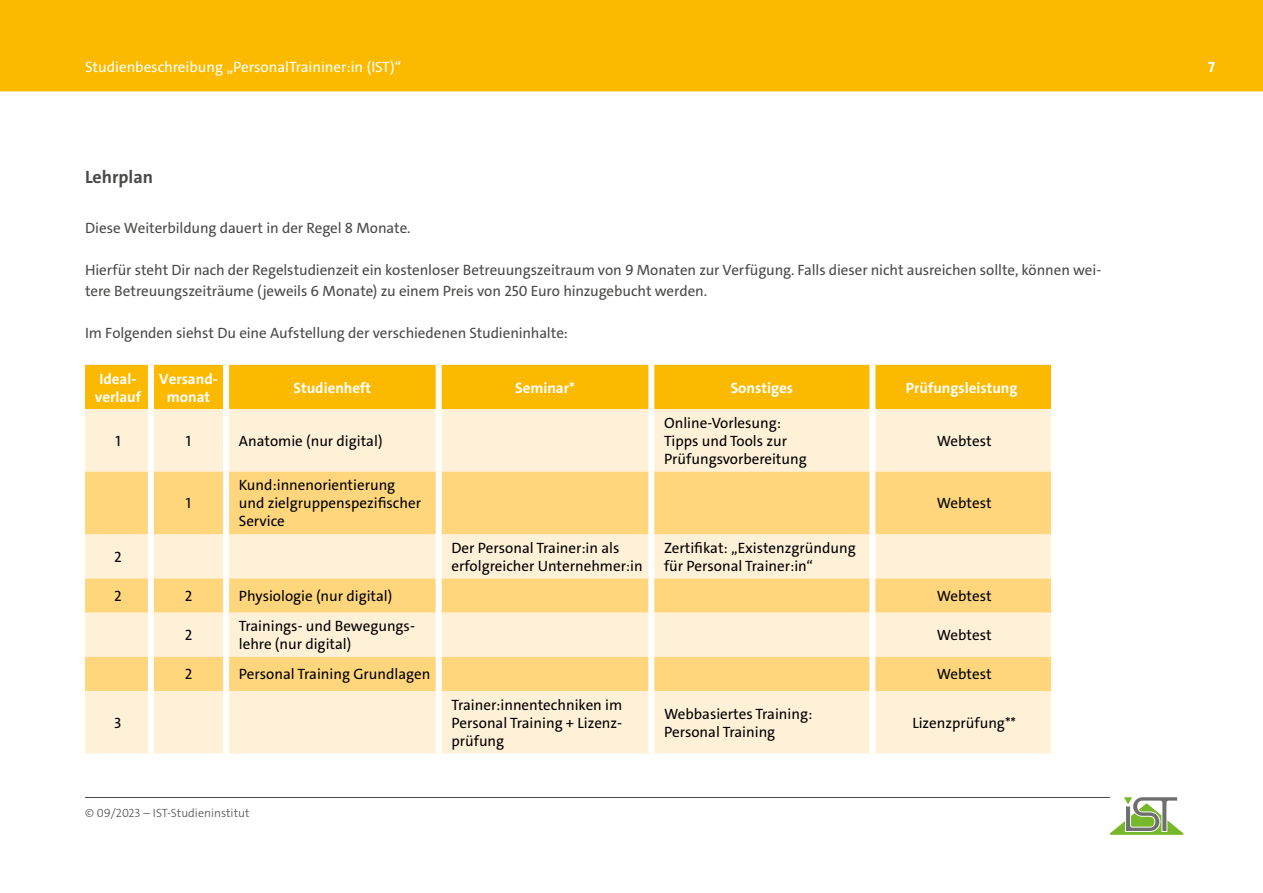
<style>
.page{position:relative;width:1263px;height:893px;background:#fff}
.page>*{position:absolute;margin:0;border:0;box-sizing:border-box;transform-origin:0 0}
.t1{font:700 18px "The Sans C4 s";color:#4a4a49}
.t2{font:15px/18px "The Sans C4 s";color:#000}
.t3{font:15px/21px "The Sans C4 s";letter-spacing:-.005em;color:#4a4a49}
.t4{font:700 15px/18px "The Sans C4 s";color:#fff;text-align:center}
.t5{font:15px "The Sans C4 s";color:#fff}
.t6{font:300 12px "The Sans C4 s";color:#4a4a49}
</style>
<div class="page">
<div style="left:0;top:0;width:1263px;height:91px;background:#fbba00"></div>
<hr style="left:85px;top:797px;width:1025px;height:1px;background:#4a4a49">
<svg style="left:1110px;top:797px;width:73px;height:38px"></svg>
<div style="left:85px;top:365px;width:966px;height:44px;background:#fbba00"></div>
<div style="left:85px;top:409px;width:966px;height:344px;background:#fff1d7"></div>
<svg style="left:85px;top:472px;width:966px;height:219px;background:#ffe0a0"></svg>
<div style="left:436px;top:365px;width:6px;height:44px;background:#fff"></div>
<div style="left:648px;top:365px;width:6px;height:44px;background:#fff"></div>
<div style="left:869px;top:365px;width:6px;height:44px;background:#fff"></div>
<div style="left:436px;top:409px;width:6px;height:63px;background:#fff"></div>
<div style="left:648px;top:409px;width:6px;height:63px;background:#fff"></div>
<div style="left:869px;top:409px;width:6px;height:63px;background:#fff"></div>
<div style="left:436px;top:472px;width:6px;height:62px;background:#fff"></div>
<div style="left:648px;top:472px;width:6px;height:62px;background:#fff"></div>
<div style="left:869px;top:472px;width:6px;height:62px;background:#fff"></div>
<div style="left:436px;top:534px;width:6px;height:44px;background:#fff"></div>
<div style="left:648px;top:534px;width:6px;height:44px;background:#fff"></div>
<div style="left:869px;top:534px;width:6px;height:44px;background:#fff"></div>
<div style="left:436px;top:578px;width:6px;height:34px;background:#fff"></div>
<div style="left:648px;top:578px;width:6px;height:34px;background:#fff"></div>
<div style="left:869px;top:578px;width:6px;height:34px;background:#fff"></div>
<div style="left:436px;top:612px;width:6px;height:45px;background:#fff"></div>
<div style="left:648px;top:612px;width:6px;height:45px;background:#fff"></div>
<div style="left:869px;top:612px;width:6px;height:45px;background:#fff"></div>
<div style="left:436px;top:657px;width:6px;height:34px;background:#fff"></div>
<div style="left:648px;top:657px;width:6px;height:34px;background:#fff"></div>
<div style="left:869px;top:657px;width:6px;height:34px;background:#fff"></div>
<div style="left:436px;top:691px;width:6px;height:62px;background:#fff"></div>
<div style="left:648px;top:691px;width:6px;height:62px;background:#fff"></div>
<div style="left:869px;top:691px;width:6px;height:62px;background:#fff"></div>
<div style="left:148px;top:409px;width:6px;height:63px;background:#fff"></div>
<div style="left:223px;top:409px;width:6px;height:63px;background:#fff"></div>
<div style="left:148px;top:472px;width:6px;height:62px;background:#fff"></div>
<div style="left:223px;top:472px;width:6px;height:62px;background:#fff"></div>
<div style="left:148px;top:534px;width:6px;height:44px;background:#fff"></div>
<div style="left:223px;top:534px;width:6px;height:44px;background:#fff"></div>
<div style="left:148px;top:578px;width:6px;height:34px;background:#fff"></div>
<div style="left:223px;top:578px;width:6px;height:34px;background:#fff"></div>
<div style="left:148px;top:612px;width:6px;height:45px;background:#fff"></div>
<div style="left:223px;top:612px;width:6px;height:45px;background:#fff"></div>
<div style="left:148px;top:691px;width:6px;height:62px;background:#fff"></div>
<div style="left:223px;top:691px;width:6px;height:62px;background:#fff"></div>
<div style="left:148px;top:365px;width:6px;height:44px;background:#fff"></div>
<div style="left:223px;top:365px;width:6px;height:44px;background:#fff"></div>
<div style="left:148px;top:657px;width:6px;height:34px;background:#fff"></div>
<div style="left:223px;top:657px;width:6px;height:34px;background:#fff"></div>
<p class="t5" style="left:85px;top:57px;width:318px">Studienbeschreibung „PersonalTraininer:in (IST)“</p>
<p class="t4" style="left:1208px;top:58px;width:8px">7</p>
<p class="t1" style="left:85px;top:166px;width:70px">Lehrplan</p>
<p class="t3" style="left:85px;top:217px;width:327px">Diese Weiterbildung dauert in der Regel 8 Monate.</p>
<p class="t3" style="left:85px;top:259px;width:1018px">Hierfür steht Dir nach der Regelstudienzeit ein kostenloser Betreuungszeitraum von 9 Monaten zur Verfügung. Falls dieser nicht ausreichen sollte, können wei&shy;tere Betreuungszeiträume (jeweils 6 Monate) zu einem Preis von 250 Euro hinzugebucht werden.</p>
<p class="t3" style="left:85px;top:322px;width:484px">Im Folgenden siehst Du eine Aufstellung der verschiedenen Studieninhalte:</p>
<p class="t4" style="left:95px;top:370px;width:48px">Ideal&shy;verlauf</p>
<p class="t4" style="left:159px;top:370px;width:60px">Versand&shy;monat</p>
<p class="t4" style="left:294px;top:379px;width:79px">Studienheft</p>
<p class="t4" style="left:515px;top:379px;width:61px">Seminar*</p>
<p class="t4" style="left:731px;top:379px;width:64px">Sonstiges</p>
<p class="t4" style="left:906px;top:379px;width:113px">Prüfungsleistung</p>
<p class="t2" style="left:115px;top:432px;width:7px">1</p>
<p class="t2" style="left:186px;top:432px;width:7px">1</p>
<p class="t2" style="left:239px;top:432px;width:145px">Anatomie (nur digital)</p>
<p class="t2" style="left:664px;top:414px;width:144px">Online-Vorlesung:<br>Tipps und Tools zur<br>Prüfungsvorbereitung</p>
<p class="t2" style="left:937px;top:432px;width:56px">Webtest</p>
<p class="t2" style="left:186px;top:494px;width:7px">1</p>
<p class="t2" style="left:239px;top:476px;width:184px">Kund:innenorientierung und zielgruppenspezifischer<br>Service</p>
<p class="t2" style="left:937px;top:494px;width:56px">Webtest</p>
<p class="t2" style="left:114px;top:548px;width:9px">2</p>
<p class="t2" style="left:451px;top:539px;width:193px">Der Personal Trainer:in als erfolgreicher Unternehmer:in</p>
<p class="t2" style="left:664px;top:539px;width:193px">Zertifikat: „Existenzgründung für Personal Trainer:in“</p>
<p class="t2" style="left:114px;top:587px;width:9px">2</p>
<p class="t2" style="left:185px;top:587px;width:9px">2</p>
<p class="t2" style="left:239px;top:587px;width:155px">Physiologie (nur digital)</p>
<p class="t2" style="left:937px;top:587px;width:56px">Webtest</p>
<p class="t2" style="left:185px;top:626px;width:9px">2</p>
<p class="t2" style="left:239px;top:617px;width:178px">Trainings- und Bewegungs&shy;lehre (nur digital)</p>
<p class="t2" style="left:937px;top:626px;width:56px">Webtest</p>
<p class="t2" style="left:185px;top:665px;width:9px">2</p>
<p class="t2" style="left:239px;top:665px;width:193px">Personal Training Grundlagen</p>
<p class="t2" style="left:937px;top:665px;width:56px">Webtest</p>
<p class="t2" style="left:114px;top:714px;width:9px">3</p>
<p class="t2" style="left:451px;top:696px;width:172px;text-align:justify">Trainer:innentechniken im Personal Training + Lizenz&shy;prüfung</p>
<p class="t2" style="left:664px;top:705px;width:150px">Webbasiertes Training:<br>Personal Training</p>
<p class="t2" style="left:912px;top:714px;width:105px">Lizenzprüfung**</p>
<p class="t6" style="left:85px;top:805px;width:166px">© 09/2023 – IST-Studieninstitut</p>
</div>
